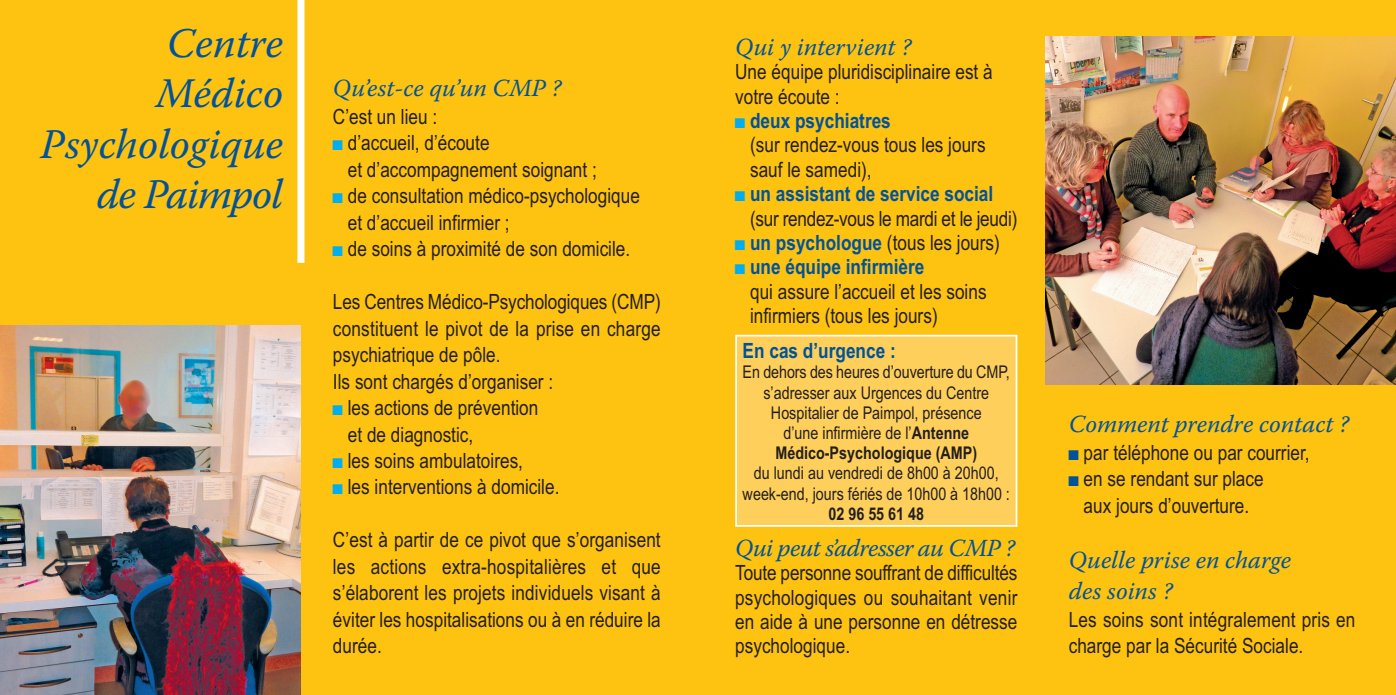
<style>
.page{position:relative;width:1396px;height:695px;background:#fff}
.page>*{position:absolute;margin:0;border:0;box-sizing:border-box;transform-origin:0 0}
.t1{font:italic 42px/50.4px "Warnock Pro";color:#01529a;text-align:right}
.t2{font:italic 24.5px/30.6px "Warnock Pro";color:#01529a}
.t3{font:italic 24.5px "Warnock Pro";letter-spacing:-.025em;color:#01529a}
.t4{font:21px/26.4px "Arial Narrow";color:#231f20}
.t5{font:700 21px "Arial Narrow";color:#01529a}
.t6{font:17.5px/20.1px "Arial Narrow";color:#231f20;text-align:center}
.t7{font:700 17.5px "Arial Narrow";color:#231f20}
.s1{color:#00aeef}
.s2{font-weight:700;color:#01529a}
.s3{font-weight:700}
.s4{color:#01529a}
</style>
<div class="page">
<div style="left:698px;top:0;width:697px;height:694px;background:#fec210"></div>
<div style="left:737px;top:336px;width:278px;height:188px;background:#fecf5b"></div>
<div style="left:735px;top:334px;width:282px;height:192px;border:2px solid #fff"></div>
<div style="left:0;top:0;width:698px;height:694px;background:#fec210"></div>
<div style="left:297px;top:0;width:7px;height:263px;background:#fff"></div>
<img style="left:0;top:325px;width:301px;height:369px">
<img style="left:1045px;top:37px;width:350px;height:347px">
<h1 class="t1" style="left:41px;top:21px;width:244px">Centre<br>Médico<br>Psychologique de Paimpol</h1>
<p class="t2" style="left:333px;top:74px;width:230px">Qu’est-ce qu’un CMP ?</p>
<p class="t4" style="left:333px;top:103px;width:106px">C’est un lieu :</p>
<p class="t4" style="left:348px;top:130px;width:250px;text-indent:-15px"><span class="s1">■</span>d’accueil, d’écoute<br>et d’accompagnement soignant ;</p>
<p class="t4" style="left:348px;top:183px;width:294px;text-indent:-15px"><span class="s1">■</span>de consultation médico-psychologique et d’accueil infirmier ;</p>
<p class="t4" style="left:333px;top:235px;width:299px"><span class="s1">■</span>de soins à proximité de son domicile.</p>
<p class="t4" style="left:333px;top:288px;width:329px">Les Centres Médico-Psychologiques (CMP) constituent le pivot de la prise en charge psychiatrique de pôle.<br>Ils sont chargés d’organiser :</p>
<p class="t4" style="left:348px;top:394px;width:192px;text-indent:-15px"><span class="s1">■</span>les actions de prévention et de diagnostic,</p>
<p class="t4" style="left:333px;top:447px;width:192px"><span class="s1">■</span>les soins ambulatoires,</p>
<p class="t4" style="left:333px;top:473px;width:228px"><span class="s1">■</span>les interventions à domicile.</p>
<p class="t4" style="left:333px;top:526px;width:329px;text-align:justify">C’est à partir de ce pivot que s’organisent les actions extra-hospitalières et que s’élaborent les projets individuels visant à éviter les hospitalisations ou à en réduire la durée.</p>
<p class="t2" style="left:735px;top:34px;width:177px">Qui y intervient ?</p>
<p class="t4" style="left:735px;top:60px;width:259px;line-height:24.3px">Une équipe pluridisciplinaire est à votre écoute :</p>
<p class="t4" style="left:750px;top:109px;width:237px;line-height:24.3px;text-indent:-15px"><span class="s1">■</span><span class="s2">deux psychiatres<br></span>(sur rendez-vous tous les jours sauf le samedi),</p>
<p class="t4" style="left:750px;top:182px;width:269px;line-height:24.3px;text-indent:-15px"><span class="s1">■</span><span class="s2">un assistant de service social </span>(sur rendez-vous le mardi et le jeudi)</p>
<p class="t4" style="left:735px;top:229px;width:266px"><span class="s1">■</span><span class="s2">un psychologue</span> (tous les jours)</p>
<p class="t4" style="left:750px;top:255px;width:238px;line-height:24.3px;text-indent:-15px"><span class="s1">■</span><span class="s2">une équipe infirmière<br></span>qui assure l’accueil et les soins infirmiers (tous les jours)</p>
<p class="t5" style="left:742px;top:338px;width:155px">En cas d’urgence :</p>
<p class="t6" style="left:742px;top:362px;width:269px">En dehors des heures d’ouverture du CMP, s’adresser aux Urgences du Centre Hospitalier de Paimpol, présence<br>d’une infirmière de l’<span class="s3">Antenne Médico-Psychologique (AMP)</span></p>
<p class="t6" style="left:742px;top:463px;width:269px">du lundi au vendredi de 8h00 à 20h00, week-end, jours fériés de 10h00 à 18h00 :</p>
<p class="t7" style="left:828px;top:503px;width:97px">02 96 55 61 48</p>
<p class="t3" style="left:735px;top:538px;width:281px">Qui peut s’adresser au CMP ?</p>
<p class="t4" style="left:735px;top:560px;width:284px;line-height:24.3px;text-align:justify">Toute personne souffrant de difficultés psychologiques ou souhaitant venir en aide à une personne en détresse psychologique.</p>
<p class="t2" style="left:1068px;top:410px;width:282px">Comment prendre contact ?</p>
<p class="t4" style="left:1068px;top:439px;width:242px"><span class="s4">■</span>par téléphone ou par courrier,</p>
<p class="t4" style="left:1068px;top:465px;width:196px;text-align:center"><span class="s4">■</span>en se rendant sur place aux jours d’ouverture.</p>
<p class="t2" style="left:1068px;top:546px;width:224px">Quelle prise en charge des soins ?</p>
<p class="t4" style="left:1068px;top:606px;width:288px">Les soins sont intégralement pris en charge par la Sécurité Sociale.</p>
</div>
